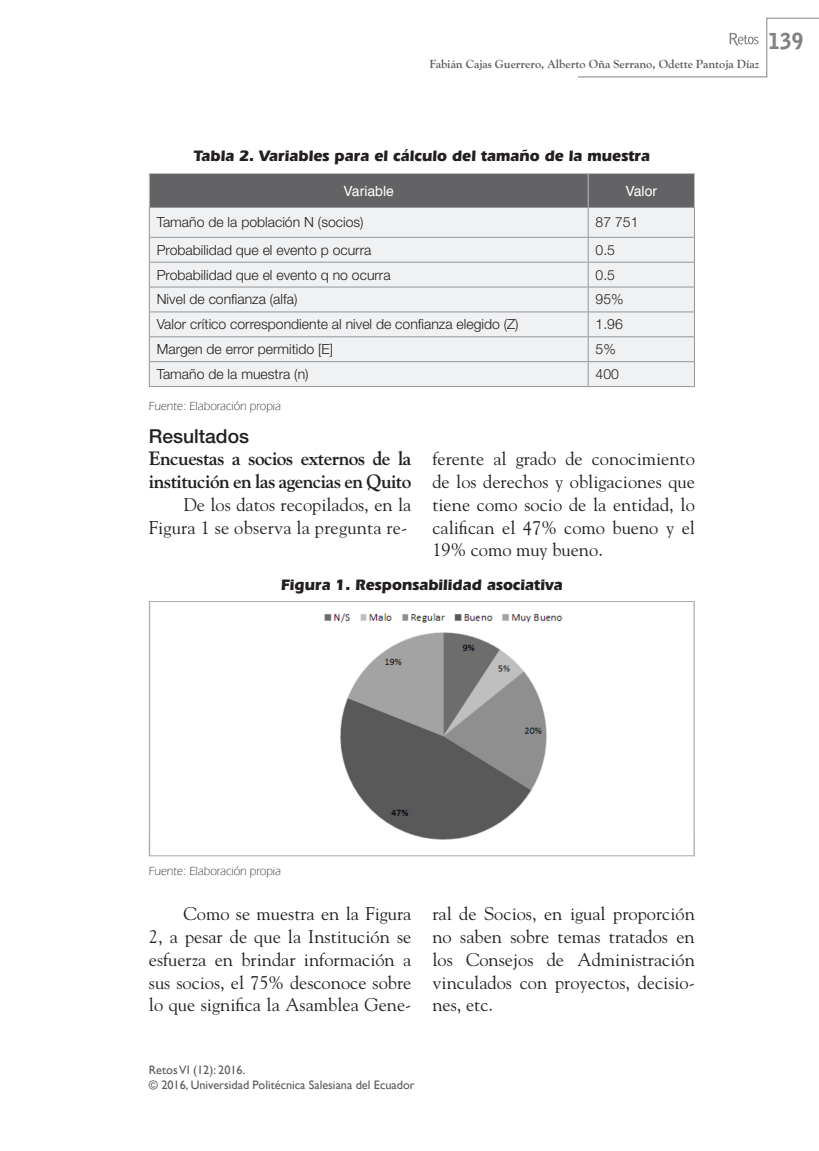
<style>
.page{position:relative;width:819px;height:1151px;background:#fff}
.page>*{position:absolute;margin:0;border:0;box-sizing:border-box;transform-origin:0 0}
.t1{font:900 21.88px "Bell Gothic Std";color:#808285;scale:.95 1}
._1_1{font:700 19.25px/22.8px "Goudy";letter-spacing:-.03em;color:#231f20}
._1{font:500 19.25px "Helvetica Neue LT Std";color:#231f20}
.texto_de_párrafo{font:18.38px/22.8px "Goudy";color:#231f20;text-align:justify}
.título_cuadros_y_gra{font:700 15.75px "Eras IT Cby BT";color:#231f20}
.texto_cuadros_intern{font:300 14px "Helvetica Neue LT Std";color:#231f20}
.texto_encabezados{font:14px "Helvetica";color:#fff}
.t2{font:12.25px/14.7px "Gill Sans";color:#57585a}
.t3{font:700 12.25px "Goudy Old Style T";color:#57585a}
.fuente{font:300 12.25px "Eras IT Cby BT";color:#231f20}
</style>
<div class="page">
<hr style="left:149px;top:173px;width:439px;height:1px;background:#bcbdc0">
<hr style="left:588px;top:173px;width:106px;height:1px;background:#bcbdc0">
<svg style="left:149px;top:174px;width:546px;height:212px"></svg>
<hr style="left:149px;top:386px;width:439px;height:1px;background:#939598">
<hr style="left:588px;top:386px;width:106px;height:1px;background:#939598">
<img style="left:149px;top:602px;width:545px;height:254px">
<svg style="left:578px;top:17px;width:241px;height:61px"></svg>
<p class="t3" style="left:429px;top:57px;width:331px">Fabián Cajas Guerrero, Alberto Oña Serrano, Odette Pantoja Díaz</p>
<p class="t1" style="left:768px;top:28px;width:38px">139</p>
<p class="título_cuadros_y_gra" style="left:194px;top:146px;width:458px">Tabla 2. Variables para el cálculo del tamaño de la muestra</p>
<p class="texto_encabezados" style="left:343px;top:180px;width:52px">Variable</p>
<p class="texto_encabezados" style="left:625px;top:180px;width:33px">Valor</p>
<p class="texto_cuadros_intern" style="left:157px;top:214px;width:208px">Tamaño de la población N (socios)</p>
<p class="texto_cuadros_intern" style="left:595px;top:214px;width:44px">87 751</p>
<p class="texto_cuadros_intern" style="left:157px;top:241px;width:216px">Probabilidad que el evento p ocurra</p>
<p class="texto_cuadros_intern" style="left:595px;top:241px;width:21px">0.5</p>
<p class="texto_cuadros_intern" style="left:157px;top:266px;width:235px">Probabilidad que el evento q no ocurra</p>
<p class="texto_cuadros_intern" style="left:595px;top:266px;width:21px">0.5</p>
<p class="texto_cuadros_intern" style="left:157px;top:291px;width:142px">Nivel de confianza (alfa)</p>
<p class="texto_cuadros_intern" style="left:595px;top:291px;width:30px">95%</p>
<p class="texto_cuadros_intern" style="left:157px;top:316px;width:363px">Valor crítico correspondiente al nivel de confianza elegido (Z)</p>
<p class="texto_cuadros_intern" style="left:595px;top:316px;width:29px">1.96</p>
<p class="texto_cuadros_intern" style="left:157px;top:341px;width:178px">Margen de error permitido [E]</p>
<p class="texto_cuadros_intern" style="left:595px;top:341px;width:22px">5%</p>
<p class="texto_cuadros_intern" style="left:157px;top:366px;width:153px">Tamaño de la muestra (n)</p>
<p class="texto_cuadros_intern" style="left:595px;top:366px;width:25px">400</p>
<p class="fuente" style="left:149px;top:398px;width:134px">Fuente: Elaboración propia</p>
<p class="_1" style="left:149px;top:424px;width:102px">Resultados</p>
<p class="_1_1" style="left:149px;top:447px;width:264px">Encuestas a socios externos de la institución en las agencias en Quito</p>
<p class="texto_de_párrafo" style="left:149px;top:492px;width:264px;text-align:right">De los datos recopilados, en la<br>Figura 1 se observa la pregunta re-</p>
<p class="texto_de_párrafo" style="left:432px;top:447px;width:264px">ferente al grado de conocimiento de los derechos y obligaciones que tiene como socio de la entidad, lo califican el 47% como bueno y el 19% como muy bueno.</p>
<p class="título_cuadros_y_gra" style="left:281px;top:575px;width:283px">Figura 1. Responsabilidad asociativa</p>
<p class="fuente" style="left:149px;top:863px;width:134px">Fuente: Elaboración propia</p>
<p class="texto_de_párrafo" style="left:149px;top:902px;width:264px;text-indent:35px">Como se muestra en la Figura 2, a pesar de que la Institución se esfuerza en brindar información a sus socios, el 75% desconoce sobre lo que significa la Asamblea Gene-</p>
<p class="texto_de_párrafo" style="left:432px;top:902px;width:264px">ral de Socios, en igual proporción no saben sobre temas tratados en los Consejos de Administración vinculados con proyectos, decisio&shy;nes, etc.</p>
<p class="t2" style="left:149px;top:1063px;width:267px">Retos VI (12): 2016.<br>© 2016, Universidad Politécnica Salesiana del Ecuador</p>
</div>
